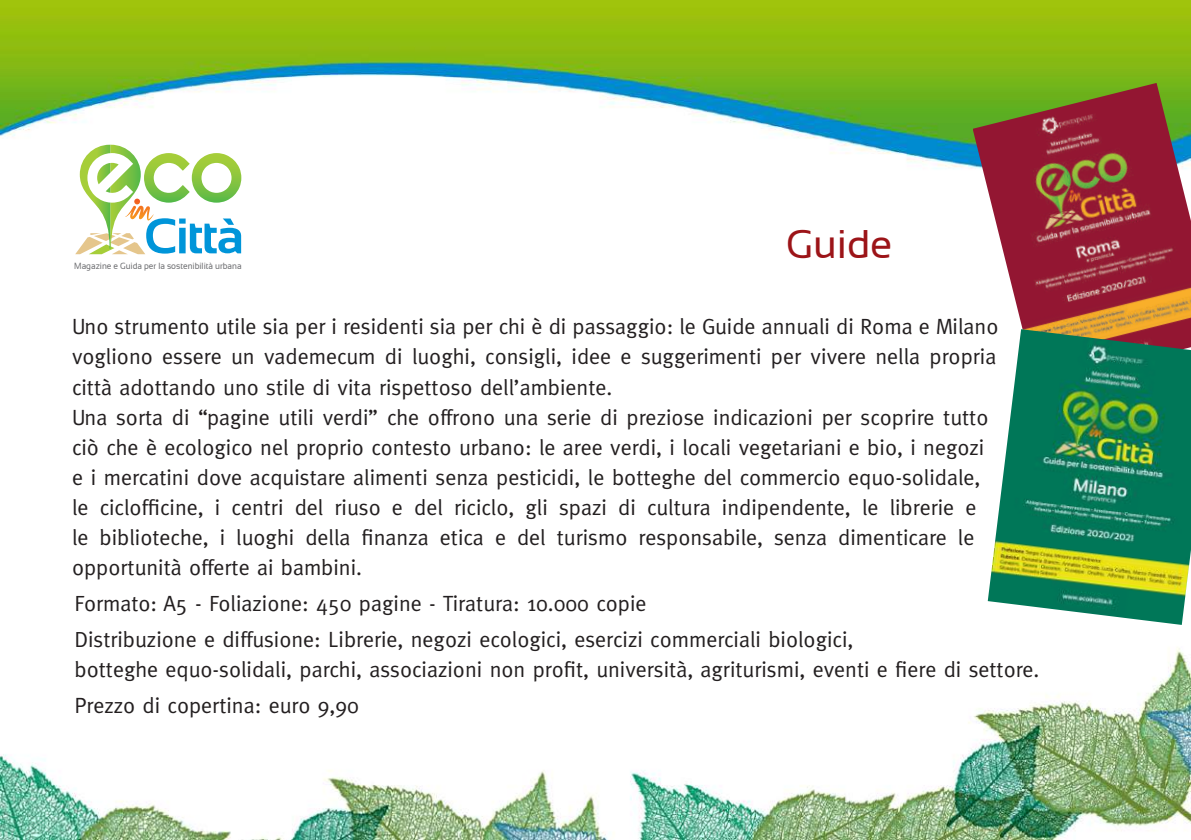
<style>
.page{position:relative;width:1191px;height:840px;background:#fff}
.page>*{position:absolute;margin:0;border:0;box-sizing:border-box;transform-origin:0 0}
.t1{font:40px "Sansation";color:#9c1418}
.t2{font:22px/30px "Meta";color:#231f20}
.t3{font:9px "Sansation";color:#6c6d70;scale:.92 1}
</style>
<div class="page">
<img style="left:0;top:0;width:1190px;height:838px">
<img style="left:972px;top:83px;width:219px;height:302px">
<img style="left:987px;top:329px;width:204px;height:295px">
<svg style="left:75px;top:145px;width:166px;height:109px"></svg>
<p class="t3" style="left:74px;top:260px;width:183px">Magazine e Guida per la sostenibilità urbana</p>
<h1 class="t1" style="left:786px;top:221px;width:108px">Guide</h1>
<p class="t2" style="left:72px;top:311px;width:928px">Uno strumento utile sia per i residenti sia per chi è di passaggio: le Guide annuali di Roma e Milano vogliono essere un vademecum di luoghi, consigli, idee e suggerimenti per vivere nella propria città adottando uno stile di vita rispettoso dell’ambiente.<br>Una sorta di “pagine utili verdi” che offrono una serie di preziose indicazioni per scoprire tutto ciò che è ecologico nel proprio contesto urbano: le aree verdi, i locali vegetariani e bio, i negozi e i mercatini dove acquistare alimenti senza pesticidi, le botteghe del commercio equo-solidale, le ciclofficine, i centri del riuso e del riciclo, gli spazi di cultura indipendente, le librerie e<br>le biblioteche, i luoghi della finanza etica e del turismo responsabile, senza dimenticare le opportunità offerte ai bambini.</p>
<p class="t2" style="left:75px;top:585px;width:780px;line-height:36px">Formato: A5 - Foliazione: 450 pagine - Tiratura: 10.000 copie<br>Distribuzione e diffusione: Librerie, negozi ecologici, esercizi commerciali biologici,</p>
<p class="t2" style="left:75px;top:651px;width:966px;line-height:36px">botteghe equo-solidali, parchi, associazioni non profit, università, agriturismi, eventi e fiere di settore.<br>Prezzo di copertina: euro 9,90</p>
</div>
